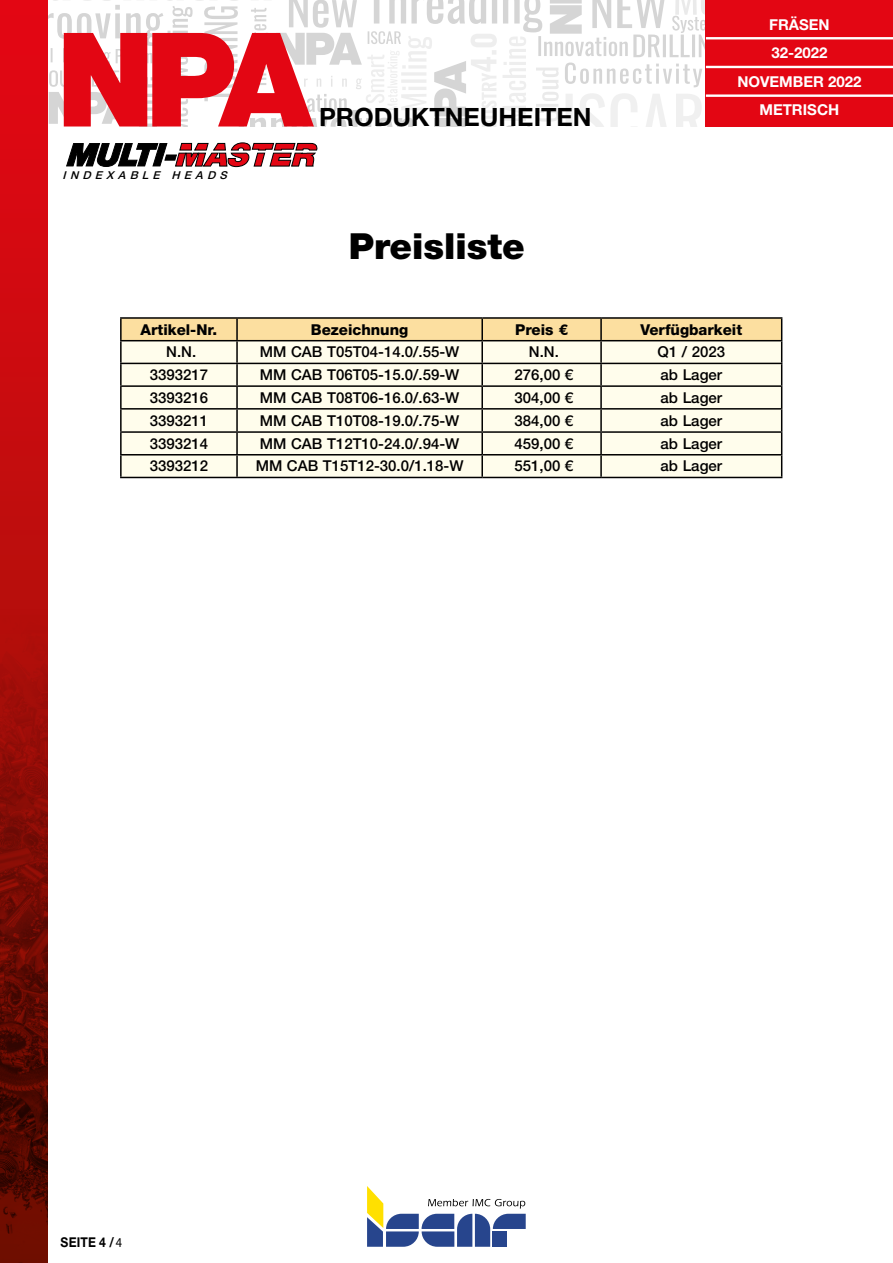
<style>
.page{position:relative;width:893px;height:1263px;background:#fff}
.page>*{position:absolute;margin:0;border:0;box-sizing:border-box;transform-origin:0 0}
.t1{font:900 36px "Helvetica Neue LT Std";color:#000}
.t2{font:700 25.2px "Helvetica Neue LTW1 G";color:#000}
.t3{font:500 15px "Helvetica Neue LT Std";color:#000}
.t4{font:800 15px "Helvetica Neue LT Std";color:#000}
.t5{font:700 15px "Helvetica Neue LTW1 G";color:#fff}
.t6{font:700 13.5px "Helvetica Neue LTW1 G";letter-spacing:.015em;color:#000;scale:.9 1}
.t7{font:italic 500 10.95px "Helvetica Neue LT Std";color:#000;scale:1.04 1}
.s1{font-family:"Myriad Pro";font-weight:400}
</style>
<div class="page">
<svg style="left:367px;top:1186px;width:159px;height:61px"></svg>
<svg style="left:47px;top:0;width:659px;height:126px"></svg>
<div style="left:706px;top:0;width:187px;height:126px;background:#e30613"></div>
<svg style="left:0;top:0;width:47px;height:606px;background:#cf0a10"></svg>
<img style="left:0;top:606px;width:47px;height:657px">
<hr style="left:706px;top:37px;width:187px;height:2px;background:#fff">
<hr style="left:706px;top:66px;width:187px;height:2px;background:#fff">
<hr style="left:706px;top:94px;width:187px;height:3px;background:#fff">
<svg style="left:66px;top:142px;width:251px;height:25px"></svg>
<hr style="left:120px;top:317px;width:117px;height:2px;background:#000">
<hr style="left:120px;top:319px;width:2px;height:21px;background:#000">
<hr style="left:237px;top:317px;width:245px;height:2px;background:#000">
<hr style="left:482px;top:317px;width:119px;height:2px;background:#000">
<hr style="left:601px;top:317px;width:181px;height:2px;background:#000">
<hr style="left:120px;top:340px;width:117px;height:1px;background:#000">
<hr style="left:120px;top:341px;width:2px;height:22px;background:#000">
<hr style="left:120px;top:363px;width:117px;height:1px;background:#000">
<hr style="left:120px;top:364px;width:2px;height:21px;background:#000">
<hr style="left:120px;top:385px;width:117px;height:2px;background:#000">
<hr style="left:120px;top:387px;width:2px;height:21px;background:#000">
<hr style="left:120px;top:408px;width:117px;height:2px;background:#000">
<hr style="left:120px;top:410px;width:2px;height:21px;background:#000">
<hr style="left:120px;top:431px;width:117px;height:2px;background:#000">
<hr style="left:120px;top:433px;width:2px;height:21px;background:#000">
<hr style="left:120px;top:454px;width:117px;height:1px;background:#000">
<hr style="left:120px;top:455px;width:2px;height:22px;background:#000">
<svg style="left:121px;top:318px;width:661px;height:159px;background:#ece6d0"></svg>
<hr style="left:120px;top:477px;width:117px;height:1px;background:#000">
<hr style="left:237px;top:477px;width:245px;height:1px;background:#000">
<hr style="left:482px;top:477px;width:119px;height:1px;background:#000">
<hr style="left:601px;top:477px;width:181px;height:1px;background:#000">
<p class="t5" style="left:769px;top:15px;width:62px">FRÄSEN</p>
<p class="t5" style="left:771px;top:44px;width:58px">32-2022</p>
<p class="t7" style="left:63px;top:168px;width:163px">INDEXABLE HEADS</p>
<h2 class="t2" style="left:319px;top:102px;width:274px">PRODUKTNEUHEITEN</h2>
<h1 class="t1" style="left:349px;top:224px;width:178px">Preisliste</h1>
<p class="t5" style="left:737px;top:72px;width:126px">NOVEMBER 2022</p>
<p class="t5" style="left:759px;top:101px;width:81px">METRISCH</p>
<p class="t4" style="left:141px;top:320px;width:78px">Artikel-Nr.</p>
<p class="t4" style="left:311px;top:320px;width:99px">Bezeichnung</p>
<p class="t4" style="left:515px;top:320px;width:54px">Preis €</p>
<p class="t4" style="left:640px;top:320px;width:103px">Verfügbarkeit</p>
<p class="t3" style="left:166px;top:343px;width:32px">N.N.</p>
<p class="t3" style="left:260px;top:343px;width:201px">MM CAB T05T04-14.0/.55-W</p>
<p class="t3" style="left:529px;top:343px;width:31px">N.N.</p>
<p class="t3" style="left:658px;top:343px;width:69px">Q1 / 2023</p>
<p class="t3" style="left:150px;top:366px;width:60px">3393217</p>
<p class="t3" style="left:260px;top:366px;width:201px">MM CAB T06T05-15.0/.59-W</p>
<p class="t3" style="left:515px;top:366px;width:60px">276,00 €</p>
<p class="t3" style="left:661px;top:366px;width:63px">ab Lager</p>
<p class="t3" style="left:150px;top:389px;width:60px">3393216</p>
<p class="t3" style="left:260px;top:389px;width:201px">MM CAB T08T06-16.0/.63-W</p>
<p class="t3" style="left:515px;top:389px;width:60px">304,00 €</p>
<p class="t3" style="left:661px;top:389px;width:63px">ab Lager</p>
<p class="t3" style="left:150px;top:411px;width:60px">3393211</p>
<p class="t3" style="left:260px;top:411px;width:201px">MM CAB T10T08-19.0/.75-W</p>
<p class="t3" style="left:515px;top:411px;width:60px">384,00 €</p>
<p class="t3" style="left:661px;top:411px;width:63px">ab Lager</p>
<p class="t3" style="left:150px;top:434px;width:60px">3393214</p>
<p class="t3" style="left:260px;top:434px;width:201px">MM CAB T12T10-24.0/.94-W</p>
<p class="t3" style="left:515px;top:434px;width:60px">459,00 €</p>
<p class="t3" style="left:661px;top:434px;width:63px">ab Lager</p>
<p class="t3" style="left:150px;top:457px;width:60px">3393212</p>
<p class="t3" style="left:256px;top:457px;width:209px">MM CAB T15T12-30.0/1.18-W</p>
<p class="t3" style="left:515px;top:457px;width:60px">551,00 €</p>
<p class="t3" style="left:661px;top:457px;width:63px">ab Lager</p>
<p class="t6" style="left:61px;top:1234px;width:70px">SEITE 4 /<span class="s1">4</span></p>
</div>
